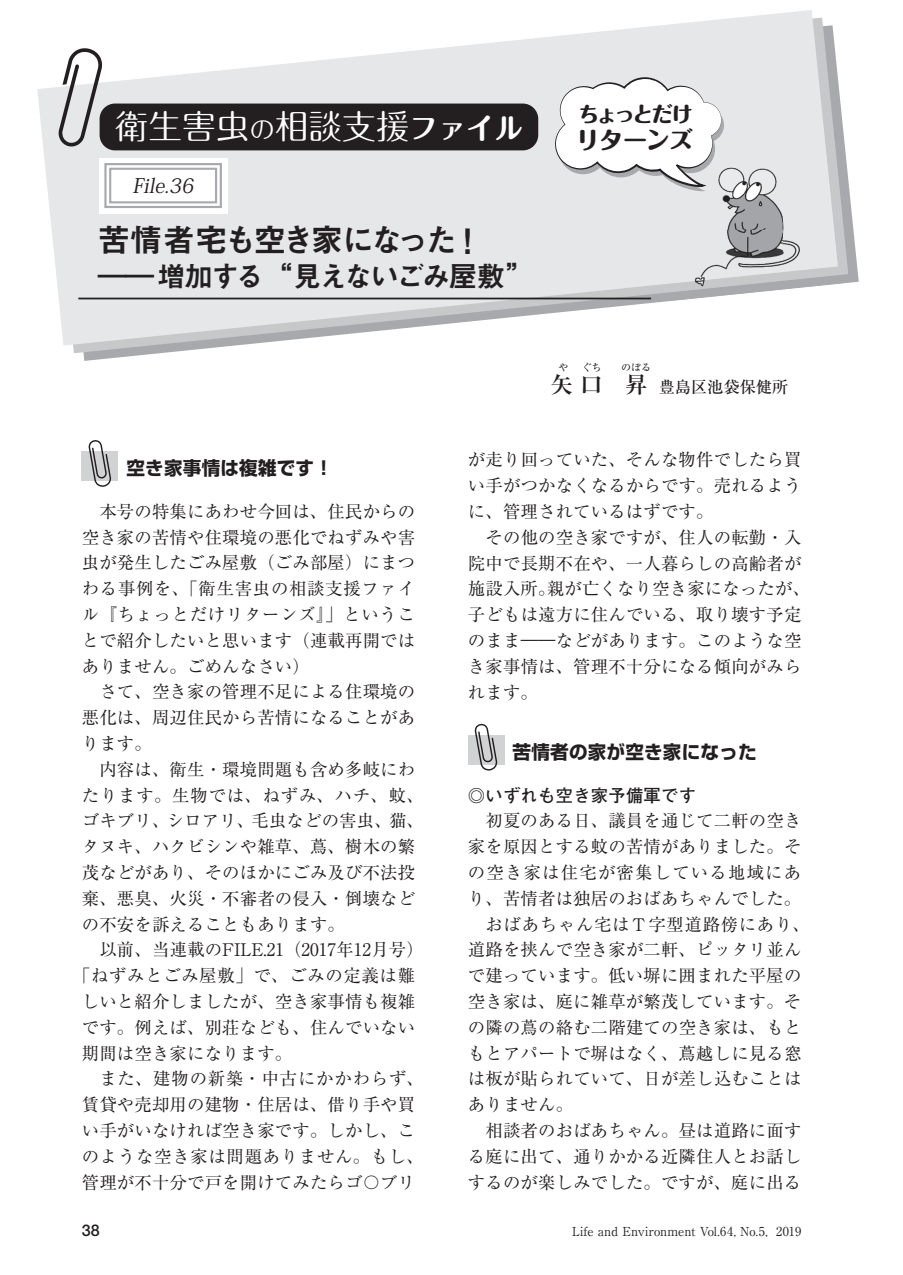
<style>
.page{position:relative;width:903px;height:1275px;background:#fff}
.page>*{position:absolute;margin:0;border:0;box-sizing:border-box;transform-origin:0 0}
.t1{font:33.77px "Maru Fo Pro";color:#fff}
.t2{font:32.38px "Midashi Go Pro MB31";letter-spacing:-.095em;color:#231f20}
.t3{font:28.7px "Midashi Go Pro MB31";letter-spacing:-.08em;color:#231f20}
.t4{font:800 23.62px "Maru Fo Pro";letter-spacing:-.025em;color:#231f20}
.t5{font:800 20.82px "Maru Fo Pro";letter-spacing:-.12em;color:#231f20}
.t6{font:italic 20.12px "Koz Min Pro";color:#231f20}
.t7{font:700 18.55px "Shin Go Pr 6";letter-spacing:.01em;color:#231f20}
.t8{font:17.32px "Ryumin Pr 6";letter-spacing:.01em;color:#231f20}
.t9{font:17.32px "Ryumin Pr 6";letter-spacing:.04em;color:#231f20}
.t10{font:17.32px "Ryumin Pr 6";letter-spacing:.05em;color:#231f20}
.t11{font:17.32px "Ryumin Pr 6";letter-spacing:.045em;color:#231f20}
.t12{font:17.32px "Ryumin Pr 6";letter-spacing:.07em;color:#231f20}
.t13{font:700 17.32px "Futo Go B101";letter-spacing:.01em;color:#231f20}
.t14{font:500 16.1px "Ryumin Pro";color:#231f20}
.t15{font:700 16.1px "Futo Go B101";color:#231f20}
.t16{font:12.42px "Ryumin Pr 6";color:#231f20}
.t17{font:500 9.97px "Ryumin Pro";color:#231f20}
.s1{font-size:25.2px}
.s2{font-weight:700;font-size:28.35px}
.s3{font-size:35px}
.s4{font-weight:700;font-size:22.4px}
</style>
<div class="page">
<svg style="left:73px;top:80px;width:775px;height:273px"></svg>
<svg style="left:37px;top:10px;width:801px;height:336px;fill:#e6e7e9"></svg>
<div style="left:100px;top:104px;width:438px;height:46px;background:#231f20;border-radius:15px"></div>
<svg style="left:58px;top:47px;width:45px;height:100px"></svg>
<hr style="left:78px;top:298px;width:573px;height:1px;background:#231f20">
<div style="left:99px;top:158px;width:129px;height:56px;background:#fff"></div>
<div style="left:109px;top:168px;width:108px;height:35px;border:2px solid #a8a9ad"></div>
<div style="left:104px;top:163px;width:118px;height:45px;border:2px solid #a8a9ad"></div>
<img style="left:672px;top:289px;width:170px;height:20px">
<img style="left:785px;top:280px;width:57px;height:9px">
<img style="left:672px;top:292px;width:113px;height:9px">
<img style="left:785px;top:123px;width:57px;height:157px">
<img style="left:672px;top:272px;width:113px;height:20px">
<img style="left:672px;top:123px;width:111px;height:160px">
<img style="left:782px;top:123px;width:56px;height:149px">
<svg style="left:554px;top:77px;width:170px;height:116px"></svg>
<div style="left:82px;top:452px;width:36px;height:29px;background:#d1d2d4"></div>
<svg style="left:88px;top:440px;width:23px;height:47px"></svg>
<div style="left:468px;top:736px;width:36px;height:29px;background:#d1d2d4"></div>
<svg style="left:475px;top:724px;width:22px;height:47px"></svg>
<p class="t1" style="left:115px;top:99px;width:410px">衛生害虫<span class="s1">の</span>相談支援<span class="s2">ファイル</span></p>
<p class="t6" style="left:132px;top:171px;width:67px">File.36</p>
<p class="t2" style="left:98px;top:214px;width:387px">苦情者宅も空き家になった<span class="s3">！</span></p>
<p class="t3" style="left:98px;top:253px;width:438px">――増加する“見えないごみ屋敷”</p>
<p class="t5" style="left:578px;top:97px;width:116px">ちょっとだけ</p>
<p class="t4" style="left:576px;top:121px;width:118px">リターンズ</p>
<p class="t17" style="left:558px;top:359px;width:11px">や</p>
<p class="t17" style="left:582px;top:359px;width:21px">ぐち</p>
<p class="t17" style="left:621px;top:359px;width:31px">のぼる</p>
<p class="t14" style="left:550px;top:374px;width:239px"><span class="s4">矢 口　昇</span> 豊島区池袋保健所</p>
<p class="t7" style="left:126px;top:453px;width:208px">空き家事情は複雑です！</p>
<p class="t8" style="left:99px;top:498px;width:317px">本号の特集にあわせ今回は、住民からの</p>
<p class="t8" style="left:82px;top:523px;width:335px">空き家の苦情や住環境の悪化でねずみや害</p>
<p class="t8" style="left:82px;top:549px;width:335px">虫が発生したごみ屋敷（ごみ部屋）にまつ</p>
<p class="t9" style="left:82px;top:575px;width:335px">わる事例を、「衛生害虫の相談支援ファイ</p>
<p class="t9" style="left:82px;top:601px;width:335px">ル『ちょっとだけリターンズ』」というこ</p>
<p class="t8" style="left:82px;top:627px;width:335px">とで紹介したいと思います（連載再開では</p>
<p class="t8" style="left:82px;top:652px;width:229px">ありません。ごめんなさい）</p>
<p class="t8" style="left:99px;top:678px;width:317px">さて、空き家の管理不足による住環境の</p>
<p class="t8" style="left:82px;top:704px;width:335px">悪化は、周辺住民から苦情になることがあ</p>
<p class="t8" style="left:82px;top:730px;width:71px">ります。</p>
<p class="t8" style="left:99px;top:756px;width:317px">内容は、衛生・環境問題も含め多岐にわ</p>
<p class="t10" style="left:82px;top:781px;width:343px">たります。生物では、ねずみ、ハチ、蚊、</p>
<p class="t8" style="left:82px;top:807px;width:343px">ゴキブリ、シロアリ、毛虫などの害虫、猫、</p>
<p class="t8" style="left:82px;top:833px;width:335px">タヌキ、ハクビシンや雑草、蔦、樹木の繁</p>
<p class="t8" style="left:82px;top:859px;width:335px">茂などがあり、そのほかにごみ及び不法投</p>
<p class="t8" style="left:82px;top:885px;width:335px">棄、悪臭、火災・不審者の侵入・倒壊など</p>
<p class="t8" style="left:82px;top:910px;width:265px">の不安を訴えることもあります。</p>
<p class="t8" style="left:99px;top:936px;width:326px">以前、当連載のFILE.21（2017年12月号）</p>
<p class="t9" style="left:73px;top:962px;width:343px">「ねずみとごみ屋敷」で、ごみの定義は難</p>
<p class="t8" style="left:82px;top:988px;width:335px">しいと紹介しましたが、空き家事情も複雑</p>
<p class="t8" style="left:82px;top:1014px;width:335px">です。例えば、別荘なども、住んでいない</p>
<p class="t8" style="left:82px;top:1040px;width:212px">期間は空き家になります。</p>
<p class="t11" style="left:99px;top:1065px;width:326px">また、建物の新築・中古にかかわらず、</p>
<p class="t8" style="left:82px;top:1091px;width:335px">賃貸や売却用の建物・住居は、借り手や買</p>
<p class="t8" style="left:82px;top:1117px;width:335px">い手がいなければ空き家です。しかし、こ</p>
<p class="t9" style="left:82px;top:1143px;width:343px">のような空き家は問題ありません。もし、</p>
<p class="t8" style="left:82px;top:1169px;width:335px">管理が不十分で戸を開けてみたらゴ〇ブリ</p>
<p class="t8" style="left:468px;top:446px;width:335px">が走り回っていた、そんな物件でしたら買</p>
<p class="t8" style="left:468px;top:472px;width:335px">い手がつかなくなるからです。売れるよう</p>
<p class="t8" style="left:468px;top:498px;width:247px">に、管理されているはずです。</p>
<p class="t8" style="left:485px;top:524px;width:317px">その他の空き家ですが、住人の転勤・入</p>
<p class="t8" style="left:468px;top:549px;width:335px">院中で長期不在や、一人暮らしの高齢者が</p>
<p class="t8" style="left:468px;top:575px;width:343px">施設入所。親が亡くなり空き家になったが、</p>
<p class="t8" style="left:468px;top:601px;width:335px">子どもは遠方に住んでいる、取り壊す予定</p>
<p class="t8" style="left:468px;top:627px;width:335px">のまま――などがあります。このような空</p>
<p class="t8" style="left:468px;top:653px;width:335px">き家事情は、管理不十分になる傾向がみら</p>
<p class="t8" style="left:468px;top:678px;width:71px">れます。</p>
<p class="t7" style="left:513px;top:737px;width:246px">苦情者の家が空き家になった</p>
<p class="t13" style="left:468px;top:785px;width:230px">◎いずれも空き家予備軍です</p>
<p class="t8" style="left:485px;top:807px;width:317px">初夏のある日、議員を通じて二軒の空き</p>
<p class="t8" style="left:468px;top:833px;width:335px">家を原因とする蚊の苦情がありました。そ</p>
<p class="t12" style="left:468px;top:859px;width:335px">の空き家は住宅が密集している地域にあ</p>
<p class="t8" style="left:468px;top:885px;width:335px">り、苦情者は独居のおばあちゃんでした。</p>
<p class="t9" style="left:485px;top:910px;width:326px">おばあちゃん宅はＴ字型道路傍にあり、</p>
<p class="t8" style="left:468px;top:936px;width:335px">道路を挟んで空き家が二軒、ピッタリ並ん</p>
<p class="t8" style="left:468px;top:962px;width:335px">で建っています。低い塀に囲まれた平屋の</p>
<p class="t8" style="left:468px;top:988px;width:335px">空き家は、庭に雑草が繁茂しています。そ</p>
<p class="t8" style="left:468px;top:1014px;width:335px">の隣の蔦の絡む二階建ての空き家は、もと</p>
<p class="t8" style="left:468px;top:1039px;width:335px">もとアパートで塀はなく、蔦越しに見る窓</p>
<p class="t8" style="left:468px;top:1065px;width:335px">は板が貼られていて、日が差し込むことは</p>
<p class="t8" style="left:468px;top:1091px;width:107px">ありません。</p>
<p class="t8" style="left:485px;top:1117px;width:317px">相談者のおばあちゃん。昼は道路に面す</p>
<p class="t8" style="left:468px;top:1143px;width:335px">る庭に出て、通りかかる近隣住人とお話し</p>
<p class="t8" style="left:468px;top:1168px;width:335px">するのが楽しみでした。ですが、庭に出る</p>
<p class="t15" style="left:82px;top:1220px;width:19px">38</p>
<p class="t16" style="left:572px;top:1222px;width:231px">Life and Environment Vol.64, No.5, 2019</p>
</div>
